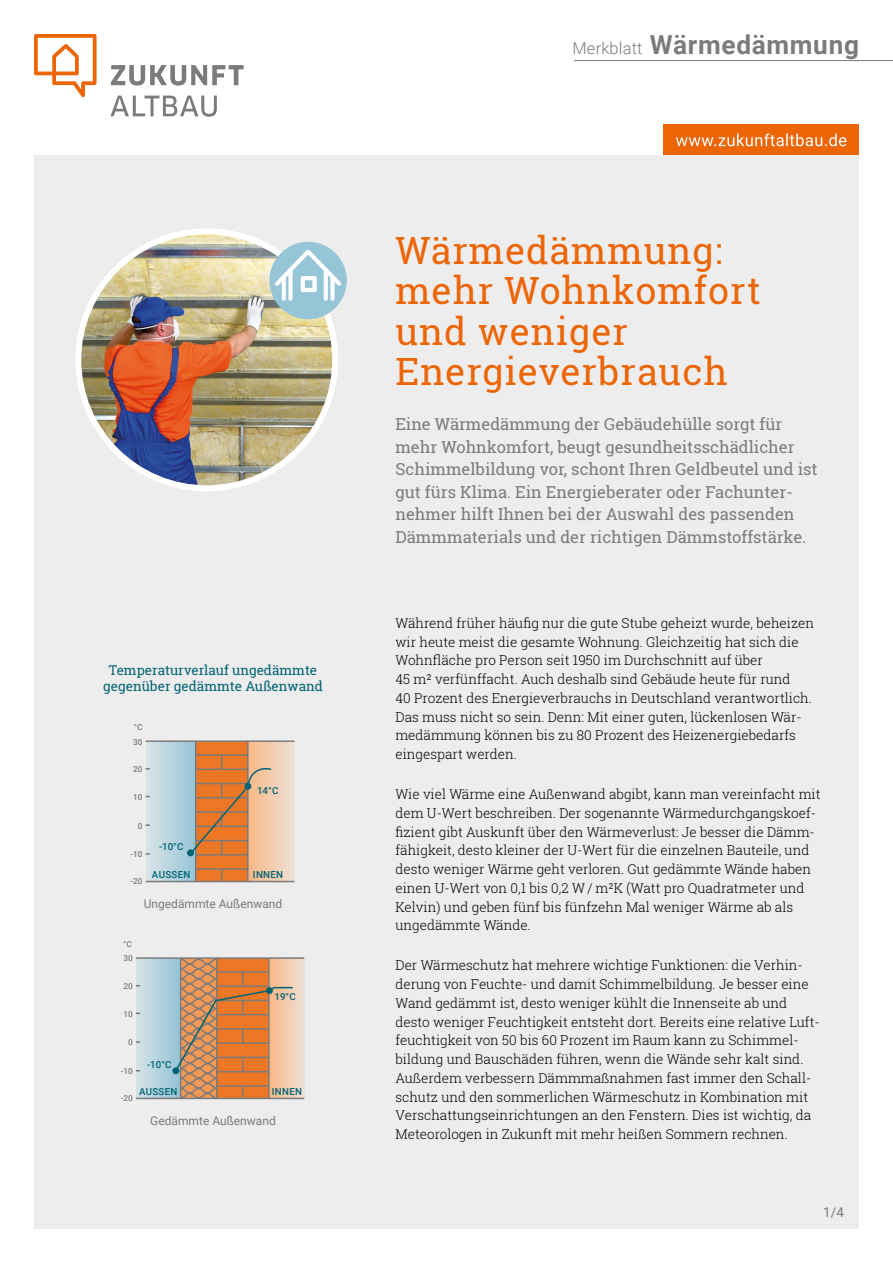
<style>
.page{position:relative;width:893px;height:1263px;background:#fff}
.page>*{position:absolute;margin:0;border:0;box-sizing:border-box;transform-origin:0 0}
.t1{font:37.5px/40.5px "Roboto Slab";letter-spacing:.025em;color:#ec6608}
.t2{font:700 26.25px "Roboto";letter-spacing:.025em;color:#7c7b7b}
.t3{font:16.5px/22.5px "Roboto Slab";color:#7c7b7b}
.t4{font:300 13.5px/18.8px "Roboto Slab";color:#000}
.t5{font:13.5px/16.2px "Roboto Slab";color:#006374;text-align:center}
.t6{font:13.5px "Roboto";color:#7c7b7b}
.t7{font:12px "Roboto";color:#7c7b7b}
.t8{font:500 9.75px "Roboto";letter-spacing:.03em;color:#006374}
.t9{font:500 8.25px "Roboto";color:#7c7b7b}
.s1{font-weight:300;font-size:16.5px}
</style>
<div class="page">
<div style="left:34px;top:155px;width:825px;height:1074px;background:#ededed"></div>
<div style="left:663px;top:124px;width:196px;height:31px;background:#ec6608"></div>
<svg style="left:676px;top:133px;width:170px;height:13px"></svg>
<img style="left:78px;top:231px;width:257px;height:257px;border-radius:128px">
<div style="left:75px;top:228px;width:263px;height:263px;border:6px solid #fff;border-radius:50%"></div>
<div style="left:269px;top:242px;width:78px;height:77px;background:#95c5d7;border-radius:50%"></div>
<svg style="left:34px;top:34px;width:63px;height:63px"></svg>
<svg style="left:110px;top:65px;width:134px;height:52px"></svg>
<hr style="left:574px;top:60px;width:319px;height:1px;background:#7c7b7b">
<svg style="left:271px;top:246px;width:74px;height:46px"></svg>
<svg style="left:324px;top:270px;width:4px;height:29px"></svg>
<div style="left:330px;top:278px;width:5px;height:21px;background:#fff"></div>
<div style="left:288px;top:270px;width:5px;height:29px;background:#fff"></div>
<svg style="left:282px;top:278px;width:4px;height:21px"></svg>
<div style="left:146px;top:741px;width:50px;height:140px;background:linear-gradient(to right,#d9e4e7,#97c5d7)"></div>
<div style="left:248px;top:741px;width:46px;height:140px;background:linear-gradient(to right,#f7b887,#efdfd3)"></div>
<div style="left:196px;top:741px;width:52px;height:140px;background:#ee7726"></div>
<hr style="left:146px;top:740px;width:148px;height:2px;background:#7c7b7b">
<hr style="left:195px;top:754px;width:53px;height:2px;background:#7c7b7b">
<hr style="left:195px;top:868px;width:53px;height:2px;background:#7c7b7b">
<svg style="left:221px;top:868px;width:1px;height:13px"></svg>
<hr style="left:146px;top:881px;width:148px;height:1px;background:#7c7b7b">
<hr style="left:195px;top:741px;width:1px;height:141px;background:#7c7b7b">
<hr style="left:247px;top:741px;width:2px;height:141px;background:#7c7b7b">
<svg style="left:188px;top:755px;width:84px;height:101px"></svg>
<div style="left:187px;top:849px;width:7px;height:7px;background:#006374;border-radius:50%"></div>
<div style="left:269px;top:958px;width:35px;height:140px;background:#f0dac9"></div>
<svg style="left:136px;top:959px;width:38px;height:139px;background:#b9d4df"></svg>
<hr style="left:136px;top:957px;width:168px;height:2px;background:#7c7b7b">
<hr style="left:136px;top:1098px;width:168px;height:1px;background:#7c7b7b">
<svg style="left:174px;top:958px;width:120px;height:140px;background:#d49160"></svg>
<p class="t5" style="left:103px;top:662px;width:221px">Temperaturverlauf ungedämmte gegenüber gedämmte Außenwand</p>
<p class="t9" style="left:134px;top:721px;width:10px">°C</p>
<p class="t9" style="left:133px;top:736px;width:11px">30</p>
<p class="t9" style="left:133px;top:763px;width:11px">20</p>
<p class="t9" style="left:133px;top:791px;width:11px">10</p>
<p class="t9" style="left:138px;top:820px;width:6px">0</p>
<p class="t9" style="left:130px;top:848px;width:14px">-10</p>
<p class="t9" style="left:130px;top:876px;width:14px">-20</p>
<p class="t8" style="left:159px;top:839px;width:26px">-10°C</p>
<p class="t8" style="left:257px;top:784px;width:23px">14°C</p>
<p class="t8" style="left:152px;top:868px;width:40px">AUSSEN</p>
<p class="t8" style="left:253px;top:868px;width:32px">INNEN</p>
<p class="t9" style="left:123px;top:938px;width:10px">°C</p>
<p class="t9" style="left:123px;top:953px;width:11px">30</p>
<p class="t9" style="left:123px;top:980px;width:11px">20</p>
<p class="t9" style="left:123px;top:1008px;width:11px">10</p>
<p class="t9" style="left:128px;top:1037px;width:6px">0</p>
<p class="t9" style="left:121px;top:1065px;width:14px">-10</p>
<p class="t7" style="left:144px;top:895px;width:140px">Ungedämmte Außenwand</p>
<p class="t8" style="left:147px;top:1057px;width:26px">-10°C</p>
<p class="t8" style="left:274px;top:989px;width:23px">19°C</p>
<p class="t8" style="left:139px;top:1085px;width:40px">AUSSEN</p>
<p class="t8" style="left:272px;top:1085px;width:32px">INNEN</p>
<p class="t9" style="left:121px;top:1092px;width:14px">-20</p>
<p class="t7" style="left:150px;top:1112px;width:127px">Gedämmte Außenwand</p>
<h2 class="t2" style="left:573px;top:26px;width:288px"><span class="s1">Merkblatt</span> Wärmedämmung</h2>
<h1 class="t1" style="left:395px;top:229px;width:367px">Wärmedämmung: mehr Wohnkomfort und weniger<br>Energieverbrauch</h1>
<p class="t3" style="left:395px;top:413px;width:424px">Eine Wärmedämmung der Gebäudehülle sorgt für mehr Wohnkomfort, beugt gesundheitsschädlicher Schimmelbildung vor, schont Ihren Geldbeutel und ist gut fürs Klima. Ein Energieberater oder Fachunter&shy;nehmer hilft Ihnen bei der Auswahl des passenden Dämmmaterials und der richtigen Dämmstoffstärke.</p>
<p class="t4" style="left:395px;top:613px;width:420px">Während früher häufig nur die gute Stube geheizt wurde, beheizen wir heute meist die gesamte Wohnung. Gleichzeitig hat sich die Wohnfläche pro Person seit 1950 im Durchschnitt auf über<br>45 m² verfünffacht. Auch deshalb sind Gebäude heute für rund<br>40 Prozent des Energieverbrauchs in Deutschland verantwortlich.<br>Das muss nicht so sein. Denn: Mit einer guten, lückenlosen Wär&shy;medämmung können bis zu 80 Prozent des Heizenergiebedarfs eingespart werden.</p>
<p class="t4" style="left:395px;top:784px;width:427px">Wie viel Wärme eine Außenwand abgibt, kann man vereinfacht mit dem U-Wert beschreiben. Der sogenannte Wärmedurchgangskoef&shy;fizient gibt Auskunft über den Wärmeverlust: Je besser die Dämm&shy;fähigkeit, desto kleiner der U-Wert für die einzelnen Bauteile, und desto weniger Wärme geht verloren. Gut gedämmte Wände haben einen U-Wert von 0,1 bis 0,2 W / m²K (Watt pro Quadratmeter und Kelvin) und geben fünf bis fünfzehn Mal weniger Wärme ab als ungedämmte Wände.</p>
<p class="t4" style="left:395px;top:956px;width:426px">Der Wärmeschutz hat mehrere wichtige Funktionen: die Verhin&shy;derung von Feuchte- und damit Schimmelbildung. Je besser eine Wand gedämmt ist, desto weniger kühlt die Innenseite ab und desto weniger Feuchtigkeit entsteht dort. Bereits eine relative Luft&shy;feuchtigkeit von 50 bis 60 Prozent im Raum kann zu Schimmel&shy;bildung und Bauschäden führen, wenn die Wände sehr kalt sind.<br>Außerdem verbessern Dämmmaßnahmen fast immer den Schall&shy;schutz und den sommerlichen Wärmeschutz in Kombination mit Verschattungseinrichtungen an den Fenstern. Dies ist wichtig, da Meteorologen in Zukunft mit mehr heißen Sommern rechnen.</p>
<p class="t6" style="left:823px;top:1203px;width:22px">1/4</p>
</div>
